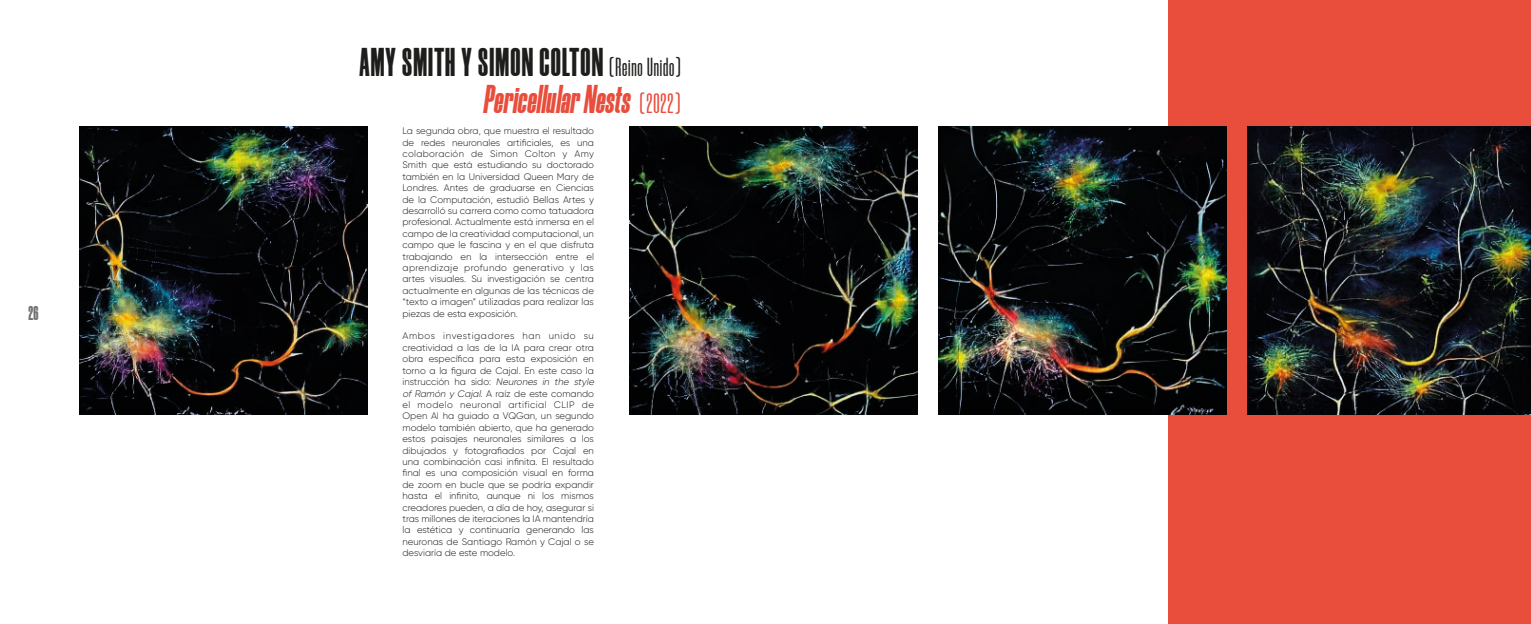
<style>
.page{position:relative;width:1531px;height:624px;background:#fff}
.page>*{position:absolute;margin:0;border:0;box-sizing:border-box;transform-origin:0 0}
.t1{font:900 40px/37.2px "Morganite";letter-spacing:.03em;color:#1d1d1b;text-align:right}
.t2{font:900 20px "Morganite";color:#70706f}
.t3{font:300 9.5px/11.4px "Gilroy";color:#1d1d1b;text-align:justify}
.s1{font-weight:500;font-size:26px}
.s2{font-style:italic;color:#e94d3c}
.s3{font-weight:500;font-size:28px;color:#e94d3c}
.s4{font-style:italic}
</style>
<div class="page">
<div style="left:1168px;top:0;width:363px;height:624px;background:#e94d3c"></div>
<img style="left:1248px;top:126px;width:283px;height:288px">
<img style="left:939px;top:126px;width:287px;height:288px">
<img style="left:629px;top:126px;width:288px;height:288px">
<img style="left:80px;top:126px;width:288px;height:288px">
<h2 class="t2" style="left:28px;top:302px;width:12px">26</h2>
<h1 class="t1" style="left:359px;top:44px;width:323px">AMY SMITH Y SIMON COLTON <span class="s1">(Reino Unido)<br></span><span class="s2">Pericellular Nests</span> <span class="s3">(2022)</span></h1>
<p class="t3" style="left:402px;top:125px;width:193px">La segunda obra, que muestra el resultado de redes neuronales artificiales, es una colaboración de Simon Colton y Amy Smith que está estudiando su doctorado también en la Universidad Queen Mary de Londres. Antes de graduarse en Ciencias de la Computación, estudió Bellas Artes y desarrolló su carrera como como tatuadora profesional. Actualmente está inmersa en el campo de la creatividad computacional, un campo que le fascina y en el que disfruta trabajando en la intersección entre el aprendizaje profundo generativo y las artes visuales. Su investigación se centra actualmente en algunas de las técnicas de “texto a imagen” utilizadas para realizar las piezas de esta exposición.</p>
<p class="t3" style="left:402px;top:330px;width:195px;text-align:left">Ambos investigadores han unido su creatividad a las de la IA para crear otra obra específica para esta exposición en torno a la figura de Cajal. En este caso la instrucción ha sido: <span class="s4">Neurones in the style of Ramón y Cajal</span>. A raíz de este comando el modelo neuronal artificial CLIP de Open AI ha guiado a VQGan, un segundo modelo también abierto, que ha generado estos paisajes neuronales similares a los dibujados y fotografiados por Cajal en una combinación casi infinita. El resultado final es una composición visual en forma de zoom en bucle que se podría expandir hasta el infinito, aunque ni los mismos creadores pueden, a día de hoy, asegurar si tras millones de iteraciones la IA mantendría la estética y continuaría generando las neuronas de Santiago Ramón y Cajal o se desviaría de este modelo.</p>
</div>
